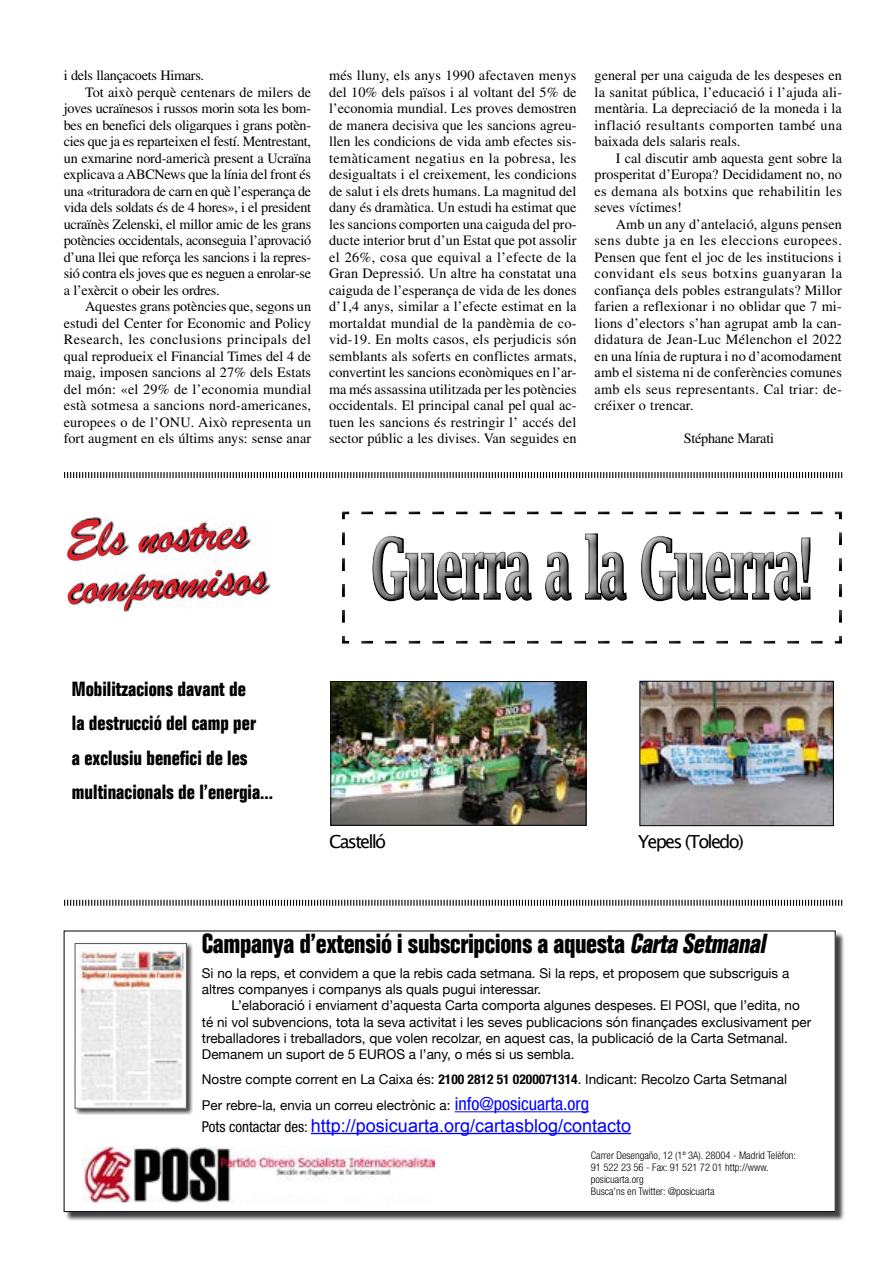
<style>
.page{position:relative;width:893px;height:1263px;background:#fff}
.page>*{position:absolute;margin:0;border:0;box-sizing:border-box;transform-origin:0 0}
.t1{font:600 82.35px "Lucida Bright";color:#878787;scale:.56 1}
.t2{font:54px/46.5px "Brush Script";color:#d7232e}
.t3{font:700 condensed 27px "Folio Std";letter-spacing:-.015em;color:#000}
.t4{font:700 condensed 20.1px/34.5px "Folio Std";color:#000}
.t5{font:18px "Arial";color:#00f}
.t6{font:18px "Lucida Sans Unicode";letter-spacing:-.1em;color:#000}
.t7{font:14.25px/16.5px "Times LT Std";color:#000;text-align:justify}
.t8{font:14.25px "Times LT Std";letter-spacing:-.02em;color:#000}
.t9{font:14.25px "Times LT Std";letter-spacing:.03em;color:#000}
.t10{font:13.5px/16.2px "Helvetica Neue";color:#000}
.t11{font:300 condensed 10.5px/12px "Helvetica Neue LT Std";color:#000}
.s1{font-style:italic}
.s2{font-family:"Helvetica Neue LT Std";font-weight:700;font-stretch:condensed}
.s3{font-family:"Helvetica Neue LT Std";font-stretch:condensed;font-size:18px;color:#0002ff}
.s4{font-family:"Helvetica Neue LT Std";font-stretch:condensed;font-size:15px;color:#000}
</style>
<div class="page">
<div style="left:66px;top:933px;width:778px;height:288px;background:#000;opacity:.75"></div>
<div style="left:64px;top:931px;width:771px;height:280px;background:#fff"></div>
<div style="left:74px;top:942px;width:119px;height:173px;background:#000;opacity:.75"></div>
<img style="left:77px;top:945px;width:108px;height:161px">
<div style="left:75px;top:943px;width:112px;height:165px;border:1px solid #575756"></div>
<img style="left:82px;top:1146px;width:353px;height:57px">
<hr style="left:455px;top:1111px;width:134px;height:1px;background:#0002ff">
<hr style="left:311px;top:1133px;width:320px;height:1px;background:#00f">
<svg style="left:64px;top:472px;width:779px;height:6px"></svg>
<svg style="left:64px;top:899px;width:779px;height:7px"></svg>
<svg style="left:69px;top:518px;width:201px;height:94px"></svg>
<div style="left:335px;top:504px;width:518px;height:140px;background:#000;opacity:.75"></div>
<img style="left:332px;top:683px;width:252px;height:141px">
<div style="left:330px;top:681px;width:256px;height:145px;border:1px solid #000"></div>
<img style="left:641px;top:683px;width:191px;height:141px">
<div style="left:639px;top:681px;width:195px;height:145px;border:1px solid #000"></div>
<p class="t8" style="left:64px;top:67px;width:142px">i dels llançacoets Himars.</p>
<p class="t7" style="left:85px;top:84px;width:228px">Tot això perquè centenars de milers de</p>
<p class="t8" style="left:64px;top:100px;width:249px">joves ucraïnesos i russos morin sota les bom-</p>
<p class="t8" style="left:64px;top:117px;width:249px">bes en benefici dels oligarques i grans potèn-</p>
<p class="t8" style="left:64px;top:133px;width:249px">cies que ja es reparteixen el festí. Mentrestant,</p>
<p class="t7" style="left:64px;top:150px;width:249px">un exmarine nord-americà present a Ucraïna</p>
<p class="t8" style="left:64px;top:166px;width:249px">explicava a ABCNews que la línia del front és</p>
<p class="t8" style="left:64px;top:183px;width:249px">una «trituradora de carn en què l’esperança de</p>
<p class="t8" style="left:64px;top:199px;width:249px">vida dels soldats és de 4 hores», i el president</p>
<p class="t8" style="left:64px;top:216px;width:249px">ucraïnès Zelenski, el millor amic de les grans</p>
<p class="t8" style="left:64px;top:232px;width:249px">potències occidentals, aconseguia l’aprovació</p>
<p class="t8" style="left:64px;top:249px;width:249px">d’una llei que reforça les sancions i la repres-</p>
<p class="t8" style="left:64px;top:266px;width:249px">sió contra els joves que es neguen a enrolar-se</p>
<p class="t8" style="left:64px;top:282px;width:157px">a l’exèrcit o obeir les ordres.</p>
<p class="t7" style="left:85px;top:298px;width:228px">Aquestes grans potències que, segons un</p>
<p class="t7" style="left:64px;top:315px;width:249px">estudi del Center for Economic and Policy</p>
<p class="t9" style="left:64px;top:332px;width:249px">Research, les conclusions principals del</p>
<p class="t7" style="left:64px;top:348px;width:249px">qual reprodueix el Financial Times del 4 de</p>
<p class="t7" style="left:64px;top:364px;width:249px">maig, imposen sancions al 27% dels Estats</p>
<p class="t7" style="left:64px;top:381px;width:249px">del món: «el 29% de l’economia mundial</p>
<p class="t7" style="left:64px;top:397px;width:249px">està sotmesa a sancions nord-americanes,</p>
<p class="t7" style="left:64px;top:414px;width:249px">europees o de l’ONU. Això representa un</p>
<p class="t7" style="left:64px;top:430px;width:249px">fort augment en els últims anys: sense anar</p>
<p class="t7" style="left:329px;top:67px;width:249px">més lluny, els anys 1990 afectaven menys del 10% dels països i al voltant del 5% de l’economia mundial. Les proves demostren de manera decisiva que les sancions agreu&shy;llen les condicions de vida amb efectes sis&shy;temàticament negatius en la pobresa, les desigualtats i el creixement, les condicions de salut i els drets humans. La magnitud del dany és dramàtica. Un estudi ha estimat que les sancions comporten una caiguda del pro&shy;ducte interior brut d’un Estat que pot assolir el 26%, cosa que equival a l’efecte de la Gran Depressió. Un altre ha constatat una caiguda de l’esperança de vida de les dones d’1,4 anys, similar a l’efecte estimat en la mortaldat mundial de la pandèmia de co&shy;vid-19. En molts casos, els perjudicis són semblants als soferts en conflictes armats, convertint les sancions econòmiques en l’ar&shy;ma més assassina utilitzada per les potències occidentals. El principal canal pel qual ac&shy;tuen les sancions és restringir l’ accés del sector públic a les divises. Van seguides en</p>
<p class="t7" style="left:595px;top:67px;width:249px">general per una caiguda de les despeses en la sanitat pública, l’educació i l’ajuda ali&shy;mentària. La depreciació de la moneda i la inflació resultants comporten també una baixada dels salaris reals.</p>
<p class="t7" style="left:595px;top:150px;width:249px;text-indent:21px">I cal discutir amb aquesta gent sobre la prosperitat d’Europa? Decididament no, no es demana als botxins que rehabilitin les seves víctimes!</p>
<p class="t7" style="left:595px;top:216px;width:249px;text-indent:21px">Amb un any d’antelació, alguns pensen sens dubte ja en les eleccions europees.<br>Pensen que fent el joc de les institucions i convidant els seus botxins guanyaran la confiança dels pobles estrangulats? Millor farien a reflexionar i no oblidar que 7 mi&shy;lions d’electors s’han agrupat amb la can&shy;didatura de Jean-Luc Mélenchon el 2022 en una línia de ruptura i no d’acomodament amb el sistema ni de conferències comunes amb els seus representants. Cal triar: de&shy;créixer o trencar.</p>
<p class="t8" style="left:684px;top:431px;width:92px">Stéphane Marati</p>
<h2 class="t2" style="left:63px;top:517px;width:201px;rotate:-3deg">Els nostres compromisos</h2>
<h3 class="t4" style="left:72px;top:672px;width:203px">Mobilitzacions davant de<br>la destrucció del camp per<br>a exclusiu benefici de les multinacionals de l’energia...</h3>
<h1 class="t1" style="left:372px;top:522px;width:787px">Guerra a la Guerra!</h1>
<p class="t6" style="left:329px;top:827px;width:59px">Castelló</p>
<p class="t6" style="left:638px;top:827px;width:107px">Yepes (Toledo)</p>
<h3 class="t3" style="left:202px;top:929px;width:570px">Campanya d’extensió i subscripcions a aquesta <span class="s1">CartaSetmanal</span></h3>
<p class="t10" style="left:202px;top:966px;width:589px">Si no la reps, et convidem a que la rebis cada setmana. Si la reps, et proposem que subscriguis a altres companyes i companys als quals pugui interessar.</p>
<p class="t10" style="left:202px;top:998px;width:611px;text-indent:30px">L’elaboració i enviament d’aquesta Carta comporta algunes despeses. El POSI, que l’edita, no té ni vol subvencions, tota la seva activitat i les seves publicacions són finançades exclusivament per treballadores i treballadors, que volen recolzar, en aquest cas, la publicació de la Carta Setmanal.<br>Demanem un suport de 5 EUROS a l’any, o més si us sembla.</p>
<p class="t10" style="left:202px;top:1066px;width:587px;line-height:26.4px">Nostre compte corrent en La Caixa és: <span class="s2">2100 2812 51 0200071314</span>. Indicant: Recolzo Carta Setmanal<br>Per rebre-la, envia un correu electrònic a: <span class="s3">info@posicuarta.org</span></p>
<p class="t5" style="left:202px;top:1113px;width:431px"><span class="s4">Pots contactar des:</span> http://posicuarta.org/cartasblog/contacto</p>
<p class="t11" style="left:591px;top:1149px;width:207px">Carrer Desengaño, 12 (1º 3A). 28004 - Madrid Telèfon:<br>91 522 23 56 - Fax: 91 521 72 01 http://www. posicuarta.org<br>Busca’ns en Twitter: @posicuarta</p>
</div>
